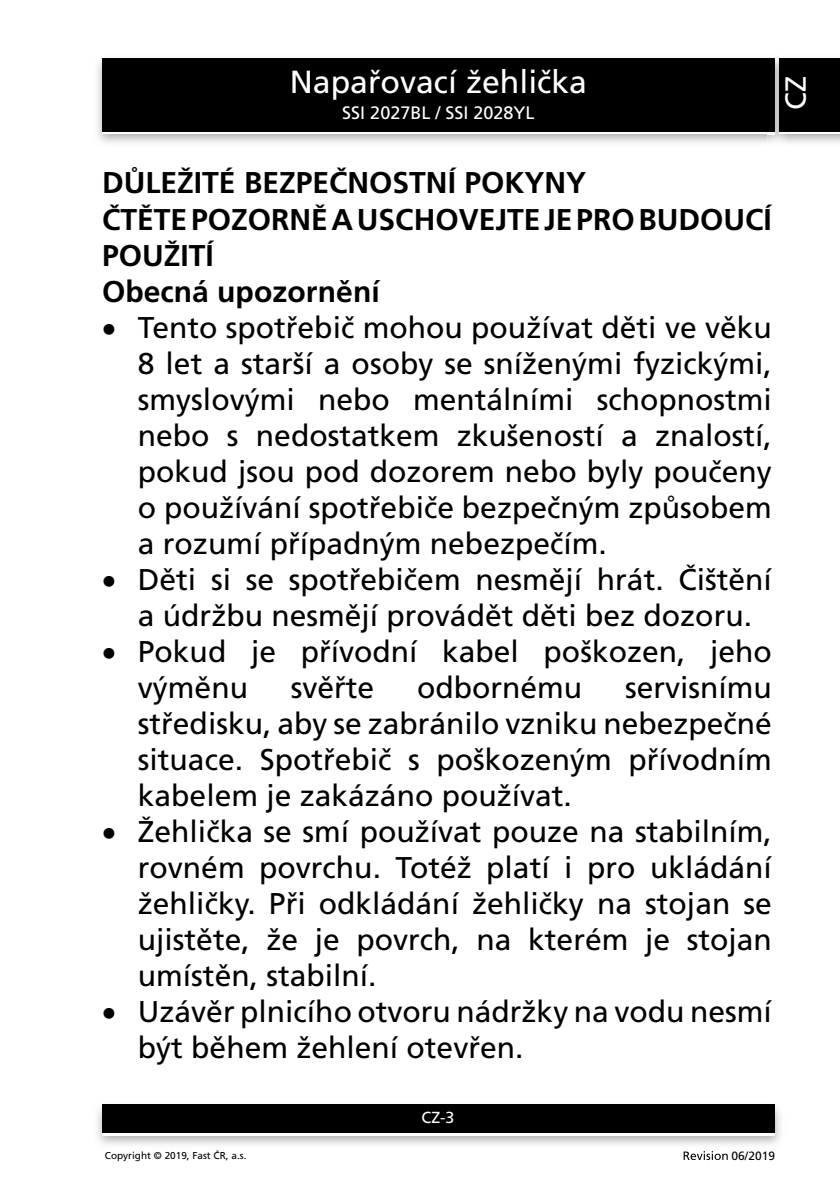
<style>
.page{position:relative;width:840px;height:1191px;background:#fff}
.page>*{position:absolute;margin:0;border:0;box-sizing:border-box;transform-origin:0 0}
.t1{font:32px "Frutiger CE";color:#fff}
.t2{font:30px/36px "Frutiger CE";color:#000;text-align:justify}
.t3{font:700 30px/36px "Frutiger CE";color:#000}
.t4{font:29px "Frutiger CE";color:#fff}
.t5{font:18px "Frutiger CE";color:#fff}
.t6{font:16px "Frutiger CE";color:#fff}
.t7{font:12px "Frutiger CE";color:#000}
.t8{font:10px "Frutiger CE";color:#000}
</style>
<div class="page">
<div style="left:102px;top:61px;width:672px;height:73px;background:linear-gradient(to right,#000,#000)"></div>
<div style="left:102px;top:58px;width:672px;height:73px;background:#000"></div>
<img style="left:97px;top:1104px;width:684px;height:41px">
<div style="left:102px;top:1107px;width:672px;height:28px;background:linear-gradient(to right,#fff,#fff)"></div>
<div style="left:102px;top:1104px;width:672px;height:28px;background:#000"></div>
<img style="left:767px;top:56px;width:18px;height:89px">
<svg style="left:767px;top:131px;width:7px;height:3px"></svg>
<img style="left:767px;top:58px;width:7px;height:3px">
<img style="left:767px;top:61px;width:7px;height:70px">
<div style="left:778px;top:61px;width:61px;height:73px;background:linear-gradient(to right,#000,#000)"></div>
<div style="left:778px;top:58px;width:61px;height:73px;background:#000"></div>
<svg style="left:683px;top:1151px;width:44px;height:9px"></svg>
<p class="t1" style="left:289px;top:64px;width:298px">Napařovací žehlička</p>
<p class="t5" style="left:342px;top:102px;width:194px">SSI 2027BL / SSI 2028YL</p>
<p class="t4" style="left:778px;top:110px;width:35px;rotate:-90deg">CZ</p>
<p class="t3" style="left:102px;top:165px;width:670px">DŮLEŽITÉ BEZPEČNOSTNÍ POKYNY<br>ČTĚTE POZORNĚ AUSCHOVEJTE JE PRO BUDOUCÍ<br>POUŽITÍ<br>Obecná upozornění</p>
<p class="t2" style="left:138px;top:309px;width:635px;text-indent:-36px">• Tento spotřebič mohou používat děti ve věku 8 let a starší a osoby se sníženými fyzickými, smyslovými nebo mentálními schopnostmi nebo s nedostatkem zkušeností a znalostí, pokud jsou pod dozorem nebo byly poučeny o používání spotřebiče bezpečným způsobem a rozumí případným nebezpečím.</p>
<p class="t2" style="left:102px;top:561px;width:670px;text-align:center">• Děti si se spotřebičem nesmějí hrát. Čištění a údržbu nesmějí provádět děti bez dozoru.</p>
<p class="t2" style="left:138px;top:633px;width:635px;text-indent:-36px">• Pokud je přívodní kabel poškozen, jeho výměnu</p>
<p class="t2" style="left:290px;top:669px;width:85px">svěřte</p>
<p class="t2" style="left:417px;top:669px;width:167px">odbornému</p>
<p class="t2" style="left:138px;top:669px;width:635px;text-indent:487px">servisnímu středisku, aby se zabránilo vzniku nebezpečné situace. Spotřebič s poškozeným přívodním kabelem je zakázáno používat.</p>
<p class="t2" style="left:138px;top:813px;width:635px;text-indent:-36px">• Žehlička se smí používat pouze na stabilním, rovném povrchu. Totéž platí i pro ukládání žehličky. Při odkládání žehličky na stojan se ujistěte, že je povrch, na kterém je stojan umístěn, stabilní.</p>
<p class="t2" style="left:138px;top:993px;width:635px;text-indent:-36px">• Uzávěr plnicího otvoru nádržky na vodu nesmí být během žehlení otevřen.</p>
<p class="t6" style="left:421px;top:1108px;width:34px">CZ-3</p>
<p class="t8" style="left:105px;top:1149px;width:143px">Copyright © 2019, Fast ČR, a.s.</p>
<p class="t7" style="left:731px;top:1148px;width:45px">06/2019</p>
</div>
